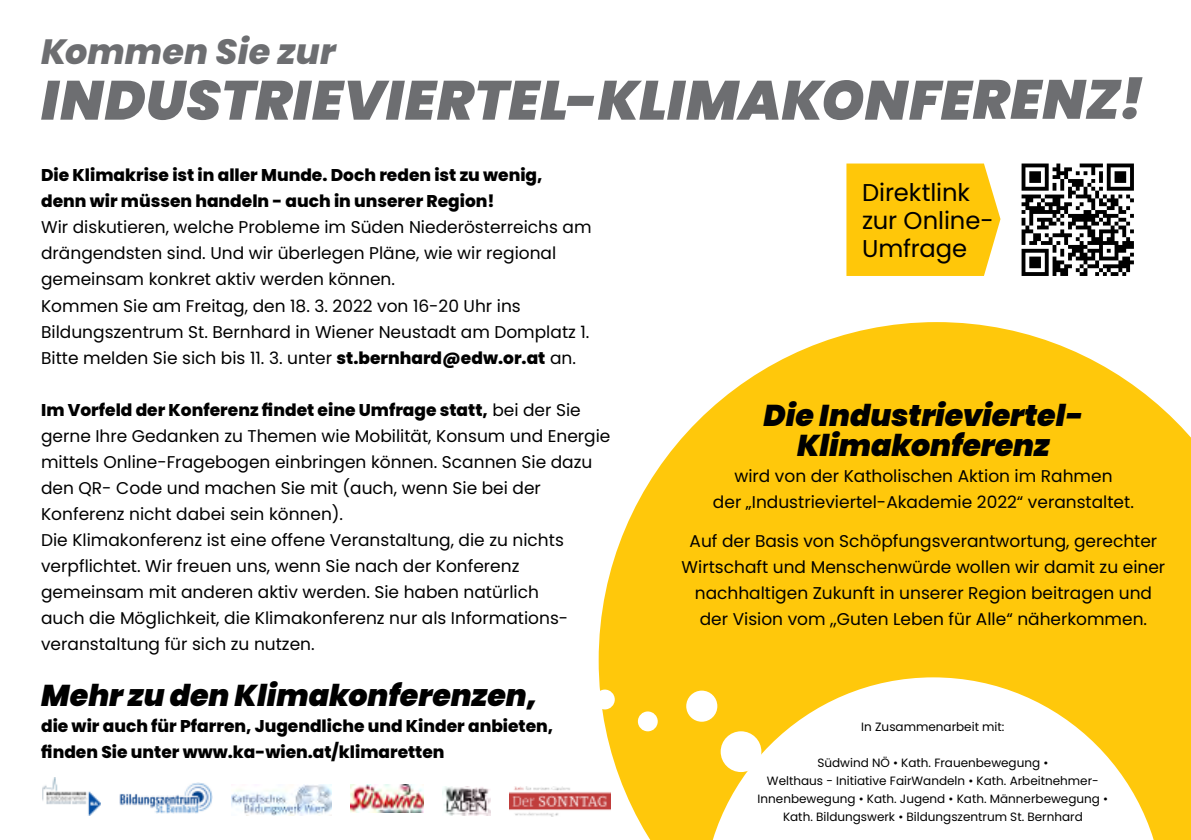
<style>
.page{position:relative;width:1191px;height:840px;background:#fff}
.page>*{position:absolute;margin:0;border:0;box-sizing:border-box;transform-origin:0 0}
.t1{font:italic 900 55px "Poppins";letter-spacing:.01em;color:#6d6e71}
.t2{font:italic 800 35px "Poppins";letter-spacing:.005em;color:#6d6e71}
.t3{font:italic 900 30px/30px "Poppins";color:#000;text-align:center}
.t4{font:24.2px/27.8px "Poppins";letter-spacing:-.005em;color:#000}
.t5{font:17px/26px "Poppins";color:#000}
.t6{font:800 17px/26px "Poppins";color:#000}
.t7{font:12px/18px "Poppins";color:#000;text-align:center}
.s1{font-weight:800}
</style>
<div class="page">
<svg style="left:598px;top:322px;width:593px;height:517px;fill:#ffc80b"></svg>
<svg style="left:702px;top:677px;width:462px;height:162px"></svg>
<div style="left:686px;top:690px;width:31px;height:31px;background:#fff;border-radius:50%"></div>
<div style="left:720px;top:730px;width:41px;height:41px;background:#fff;border-radius:50%"></div>
<div style="left:638px;top:711px;width:19px;height:20px;background:#fff;border-radius:50%"></div>
<div style="left:595px;top:689px;width:20px;height:20px;background:#fff;border-radius:50%"></div>
<svg style="left:1021px;top:163px;width:113px;height:113px"></svg>
<svg style="left:846px;top:163px;width:154px;height:113px;background:#ffca17"></svg>
<img style="left:232px;top:784px;width:99px;height:30px">
<img style="left:43px;top:777px;width:57px;height:38px">
<img style="left:119px;top:782px;width:94px;height:31px">
<img style="left:350px;top:784px;width:73px;height:28px">
<img style="left:509px;top:785px;width:101px;height:30px">
<img style="left:442px;top:786px;width:48px;height:29px">
<h2 class="t2" style="left:41px;top:31px;width:296px">Kommen Sie zur</h2>
<h1 class="t1" style="left:41px;top:68px;width:971px">INDUSTRIEVIERTEL-Klimakonferen</h1>
<h1 class="t1" style="left:1085px;top:68px;width:60px">z!</h1>
<p class="t6" style="left:41px;top:162px;width:503px">Die Klimakrise ist in aller Munde. Doch reden ist zu wenig, denn wir müssen handeln - auch in unserer Region!</p>
<p class="t5" style="left:41px;top:214px;width:552px">Wir diskutieren, welche Probleme im Süden Niederösterreichs am drängendsten sind. Und wir überlegen Pläne, wie wir regional gemeinsam konkret aktiv werden können.<br>Kommen Sie am Freitag, den 18. 3. 2022 von 16-20 Uhr ins Bildungszentrum St. Bernhard in Wiener Neustadt am Domplatz 1.<br>Bitte melden Sie sich bis 11. 3. unter <span class="s1">st.bernhard@edw.or.at</span> an.</p>
<p class="t5" style="left:41px;top:396px;width:571px"><span class="s1">Im Vorfeld der Konferenz findet eine Umfrage statt,</span> bei der Sie gerne Ihre Gedanken zu Themen wie Mobilität, Konsum und Energie mittels Online-Fragebogen einbringen können. Scannen Sie dazu den QR- Code und machen Sie mit (auch, wenn Sie bei der Konferenz nicht dabei sein können).<br>Die Klimakonferenz ist eine offene Veranstaltung, die zu nichts verpflichtet. Wir freuen uns, wenn Sie nach der Konferenz gemeinsam mit anderen aktiv werden. Sie haben natürlich<br>auch die Möglichkeit, die Klimakonferenz nur als Informations&shy;veranstaltung für sich zu nutzen.</p>
<h3 class="t3" style="left:41px;top:680px;width:497px">Mehr zu den Klimakonferenzen,</h3>
<p class="t6" style="left:41px;top:712px;width:513px">die wir auch für Pfarren, Jugendliche und Kinder anbieten, finden Sie unter www.ka-wien.at/klimaretten</p>
<p class="t7" style="left:861px;top:717px;width:145px">In Zusammenarbeit mit:</p>
<h3 class="t4" style="left:862px;top:179px;width:133px">Direktlink zur Online-<br>Umfrage</h3>
<h3 class="t3" style="left:763px;top:400px;width:321px">Die Industrieviertel-<br>Klimakonferenz</h3>
<p class="t5" style="left:713px;top:463px;width:422px;text-align:center">wird von der Katholischen Aktion im Rahmen<br>der „Industrieviertel-Akademie 2022“ veranstaltet.</p>
<p class="t5" style="left:681px;top:528px;width:485px;text-align:center">Auf der Basis von Schöpfungsverantwortung, gerechter Wirtschaft und Menschenwürde wollen wir damit zu einer nachhaltigen Zukunft in unserer Region beitragen und der Vision vom ,,Guten Leben für Alle“ näherkommen.</p>
<p class="t7" style="left:757px;top:753px;width:352px">Südwind NÖ • Kath. Frauenbewegung •<br>Welthaus - Initiative FairWandeln • Kath. Arbeitnehmer-Innenbewegung • Kath. Jugend • Kath. Männerbewegung • Kath. Bildungswerk • Bildungszentrum St. Bernhard</p>
</div>
